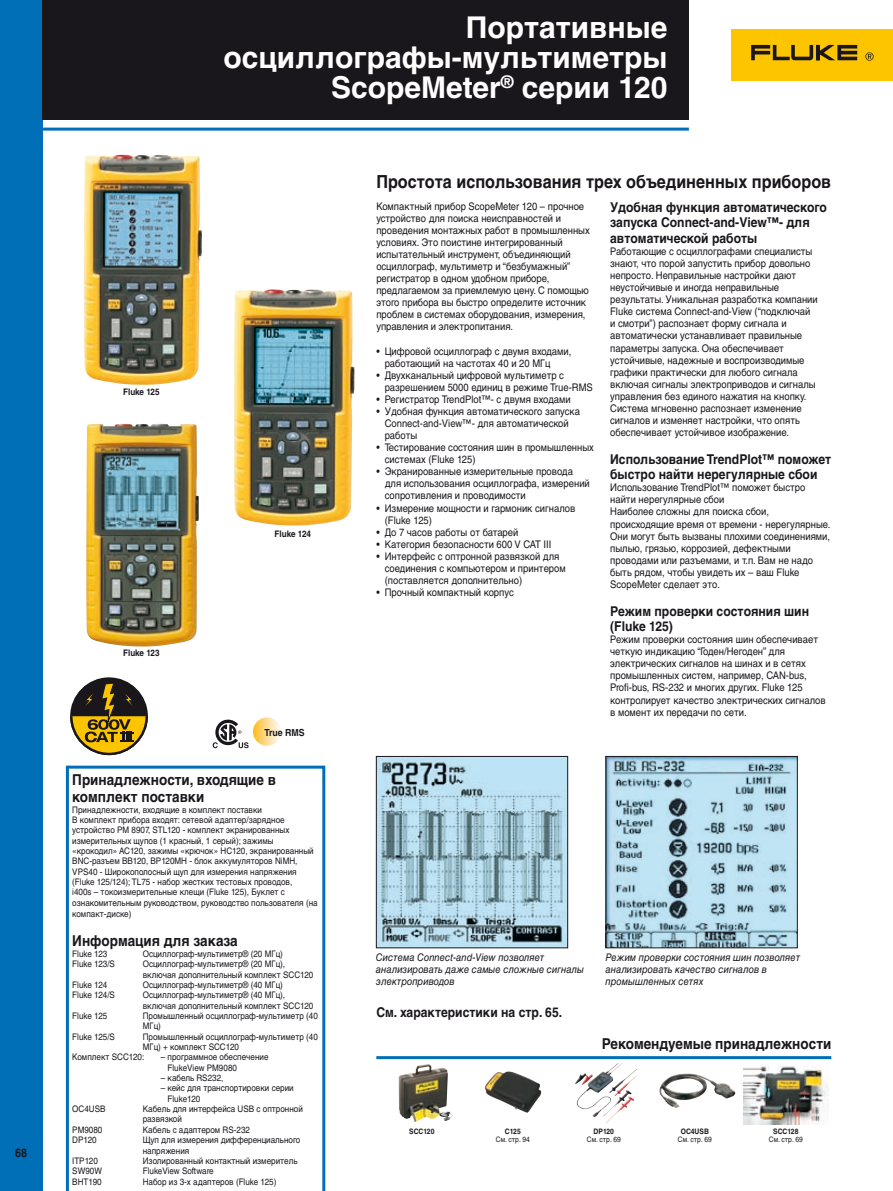
<style>
.page{position:relative;width:893px;height:1191px;background:#fff}
.page>*{position:absolute;margin:0;border:0;box-sizing:border-box;transform-origin:0 0}
.t1{font:700 30px/30px "Helvetica LT Std";color:#fff;text-align:right}
.t2{font:700 18px "Helvetica LT Std";color:#1a171c;scale:.9 1}
.t3{font:700 15px/17.2px "Helvetica LT Std";color:#1a171c;scale:.9 1}
.t4{font:700 13.5px/15.6px "Helvetica LT Std";color:#1a171c;scale:.9 1}
.t5{font:700 12px "Helvetica LT Std";color:#1a171c;scale:.9 1}
.t6{font:10.5px/12px "Helvetica LT Std";color:#1a171c;scale:.9 1}
.t7{font:italic 10.5px/12.1px "Helvetica LT Std";color:#1a171c;scale:.9 1}
.t8{font:700 9.75px "Helvetica LT Std";color:#1a171c;scale:.9 1}
.t9{font:9px/10.4px "Helvetica LT Std";color:#1a171c;scale:.9 1}
.t10{font:700 9px "Helvetica LT Std";color:#1a171c;scale:.9 1}
.t11{font:7.5px "Helvetica LT Std";color:#1a171c;scale:.9 1}
.t12{font:700 7.5px "Helvetica LT Std";color:#1a171c;scale:.9 1}
</style>
<div class="page">
<svg style="left:66px;top:765px;width:259px;height:426px"></svg>
<div style="left:731px;top:30px;width:162px;height:51px;background:#fdc400"></div>
<hr style="left:0;top:128px;width:689px;height:3px;background:#006fb7">
<svg style="left:751px;top:45px;width:106px;height:15px"></svg>
<svg style="left:865px;top:52px;width:9px;height:9px"></svg>
<svg style="left:70px;top:682px;width:78px;height:73px"></svg>
<svg style="left:213px;top:719px;width:36px;height:29px"></svg>
<img style="left:84px;top:154px;width:118px;height:231px">
<hr style="left:376px;top:1056px;width:455px;height:3px;background:#006fb7">
<img style="left:743px;top:1065px;width:85px;height:59px">
<img style="left:659px;top:1073px;width:76px;height:35px">
<img style="left:378px;top:758px;width:188px;height:188px">
<div style="left:376px;top:756px;width:192px;height:192px;border:1px solid #1a171c"></div>
<img style="left:86px;top:424px;width:113px;height:222px">
<img style="left:234px;top:289px;width:121px;height:236px">
<svg style="left:253px;top:717px;width:28px;height:28px"></svg>
<img style="left:577px;top:1063px;width:42px;height:54px">
<img style="left:485px;top:1071px;width:56px;height:41px">
<img style="left:399px;top:1064px;width:53px;height:58px">
<img style="left:608px;top:758px;width:188px;height:188px">
<div style="left:606px;top:756px;width:192px;height:192px;border:1px solid #1a171c"></div>
<div style="left:0;top:0;width:43px;height:1191px;background:#006fb7"></div>
<div style="left:43px;top:0;width:646px;height:119px;background:#1a171c"></div>
<p class="t5" style="left:15px;top:1145px;width:15px">68</p>
<h1 class="t1" style="left:224px;top:12px;width:446px">Портативные осциллографы-мультиметры<br>ScopeMeter<sup>®</sup> серии 120</h1>
<p class="t10" style="left:123px;top:386px;width:42px">Fluke 125</p>
<p class="t10" style="left:123px;top:647px;width:42px">Fluke 123</p>
<p class="t10" style="left:275px;top:528px;width:42px">Fluke 124</p>
<p class="t8" style="left:264px;top:726px;width:46px">True RMS</p>
<h3 class="t3" style="left:72px;top:770px;width:228px">Принадлежности, входящие в комплект поставки</h3>
<p class="t9" style="left:72px;top:804px;width:274px">Принадлежности, входящие в комплект поставки<br>В комплект прибора входят: сетевой адаптер/зарядное устройство PM 8907, STL120 - комплект экранированных измерительных щупов (1 красный, 1 серый); зажимы «крокодил» AC120, зажимы «крючок» HC120, экранированный BNC-разъем BB120, BP120MH - блок аккумуляторов NiMH, VPS40 - Широкополосный щуп для измерения напряжения (Fluke 125/124); TL75 - набор жестких тестовых проводов,<br>i400s – токоизмерительные клещи (Fluke 125), Буклет с ознакомительным руководством, руководство пользователя (на</p>
<p class="t9" style="left:72px;top:909px;width:67px">компакт-диске)</p>
<h3 class="t3" style="left:72px;top:932px;width:185px">Информация для заказа</h3>
<p class="t9" style="left:72px;top:948px;width:40px">Fluke 123</p>
<p class="t9" style="left:143px;top:948px;width:157px">Осциллограф-мультиметр® (20 МГц)</p>
<p class="t9" style="left:72px;top:958px;width:49px">Fluke 123/S</p>
<p class="t9" style="left:143px;top:958px;width:191px">Осциллограф-мультиметр® (20 МГц), включая дополнительный комплект SCC120</p>
<p class="t9" style="left:72px;top:979px;width:40px">Fluke 124</p>
<p class="t9" style="left:143px;top:979px;width:157px">Осциллограф-мультиметр® (40 МГц)</p>
<p class="t9" style="left:72px;top:989px;width:49px">Fluke 124/S</p>
<p class="t9" style="left:143px;top:989px;width:191px">Осциллограф-мультиметр® (40 МГц), включая дополнительный комплект SCC120</p>
<p class="t9" style="left:72px;top:1010px;width:40px">Fluke 125</p>
<p class="t9" style="left:143px;top:1010px;width:196px">Промышленный осциллограф-мультиметр (40<br>МГц)</p>
<p class="t9" style="left:72px;top:1031px;width:49px">Fluke 125/S</p>
<p class="t9" style="left:143px;top:1031px;width:196px">Промышленный осциллограф-мультиметр (40</p>
<p class="t9" style="left:143px;top:1041px;width:108px">МГц) + комплект SCC120</p>
<p class="t9" style="left:72px;top:1052px;width:82px">Комплект SCC120:</p>
<p class="t9" style="left:168px;top:1052px;width:114px;text-indent:-7px">– программное обеспечение<br>FlukeView PM9080</p>
<p class="t9" style="left:161px;top:1072px;width:71px">– кабель RS232,</p>
<p class="t9" style="left:168px;top:1083px;width:142px;text-indent:-7px">– кейс для транспортировки серии<br>Fluke120</p>
<p class="t9" style="left:72px;top:1103px;width:39px">OC4USB</p>
<p class="t9" style="left:143px;top:1103px;width:179px">Кабель для интерфейса USB с оптронной развязкой</p>
<p class="t9" style="left:72px;top:1124px;width:35px">PM9080</p>
<p class="t9" style="left:143px;top:1124px;width:121px">Кабель с адаптером RS-232</p>
<p class="t9" style="left:72px;top:1134px;width:29px">DP120</p>
<p class="t9" style="left:143px;top:1134px;width:177px">Щуп для измерения дифференциального напряжения</p>
<p class="t9" style="left:72px;top:1155px;width:30px">ITP120</p>
<p class="t9" style="left:143px;top:1155px;width:173px">Изолированный контактный измеритель</p>
<p class="t9" style="left:72px;top:1165px;width:35px">SW90W</p>
<p class="t9" style="left:143px;top:1165px;width:80px">FlukeView Software</p>
<p class="t9" style="left:72px;top:1176px;width:34px">BHT190</p>
<p class="t9" style="left:143px;top:1176px;width:150px">Набор из 3-х адаптеров (Fluke 125)</p>
<h2 class="t2" style="left:376px;top:171px;width:507px">Простота использования трех объединенных приборов</h2>
<p class="t6" style="left:376px;top:200px;width:239px">Компактный прибор ScopeMeter 120 – прочное устройство для поиска неисправностей и проведения монтажных работ в промышленных условиях. Это поистине интегрированный испытательный инструмент, объединяющий осциллограф, мультиметр и “безбумажный” регистратор в одном удобном приборе, предлагаемом за приемлемую цену. С помощью этого прибора вы быстро определите источник проблем в системах оборудования, измерения, управления и электропитания.</p>
<p class="t6" style="left:385px;top:345px;width:209px;text-indent:-9px">• Цифровой осциллограф с двумя входами, работающий на частотах 40 и 20 МГц</p>
<p class="t6" style="left:385px;top:369px;width:233px;text-indent:-9px">• Двухканальный цифровой мультиметр с разрешением 5000 единиц в режиме True-RMS</p>
<p class="t6" style="left:376px;top:393px;width:217px">• Регистратор TrendPlot™- с двумя входами</p>
<p class="t6" style="left:385px;top:405px;width:218px;text-indent:-9px">• Удобная функция автоматического запуска<br>Connect-and-View™- для автоматической работы</p>
<p class="t6" style="left:385px;top:441px;width:234px;text-indent:-9px">• Тестирование состояния шин в промышленных системах (Fluke 125)</p>
<p class="t6" style="left:385px;top:465px;width:229px;text-indent:-9px">• Экранированные измерительные провода для использования осциллографа, измерений сопротивления и проводимости</p>
<p class="t6" style="left:385px;top:502px;width:213px;text-indent:-9px">• Измерение мощности и гармоник сигналов (Fluke 125)</p>
<p class="t6" style="left:376px;top:526px;width:159px">• До 7 часов работы от батарей</p>
<p class="t6" style="left:376px;top:538px;width:196px">• Категория безопасности 600 V CAT III</p>
<p class="t6" style="left:385px;top:550px;width:203px;text-indent:-9px">• Интерфейс с оптронной развязкой для соединения с компьютером и принтером (поставляется дополнительно)</p>
<p class="t6" style="left:376px;top:586px;width:154px">• Прочный компактный корпус</p>
<p class="t4" style="left:610px;top:199px;width:242px">Удобная функция автоматического запуска Connect-and-View™- для автоматической работы</p>
<p class="t6" style="left:610px;top:245px;width:232px">Работающие с осциллографами специалисты знают, что порой запустить прибор довольно непросто. Неправильные настройки дают неустойчивые и иногда неправильные результаты. Уникальная разработка компании Fluke система Connect-and-View (“подключай и смотри”) распознает форму сигнала и автоматически устанавливает правильные параметры запуска. Она обеспечивает устойчивые, надежные и воспроизводимые графики практически для любого сигнала включая сигналы электроприводов и сигналы управления без единого нажатия на кнопку.<br>Система мгновенно распознает изменение сигналов и изменяет настройки, что опять обеспечивает устойчивое изображение.</p>
<p class="t4" style="left:610px;top:451px;width:247px">Использование TrendPlot™ поможет быстро найти нерегулярные сбои</p>
<p class="t6" style="left:610px;top:481px;width:246px">Использование TrendPlot™ поможет быстро найти нерегулярные сбои<br>Наиболее сложны для поиска сбои, происходящие время от времени - нерегулярные.<br>Они могут быть вызваны плохими соединениями, пылью, грязью, коррозией, дефектными проводами или разъемами, и т.п. Вам не надо быть рядом, чтобы увидеть их – ваш Fluke ScopeMeter сделает это.</p>
<p class="t4" style="left:610px;top:603px;width:223px">Режим проверки состояния шин (Fluke 125)</p>
<p class="t6" style="left:610px;top:633px;width:241px">Режим проверки состояния шин обеспечивает четкую индикацию “Годен/Негоден” для электрических сигналов на шинах и в сетях промышленных систем, например, CAN-bus, Profi-bus, RS-232 и многих других. Fluke 125 контролирует качество электрических сигналов в момент их передачи по сети.</p>
<p class="t7" style="left:376px;top:951px;width:233px">Система Connect-and-View позволяет анализировать даже самые сложные сигналы электроприводов</p>
<p class="t7" style="left:606px;top:951px;width:218px">Режим проверки состояния шин позволяет анализировать качество сигналов в промышленных сетях</p>
<p class="t4" style="left:376px;top:1004px;width:208px">См. характеристики на стр. 65.</p>
<p class="t12" style="left:409px;top:1126px;width:30px">SCC120</p>
<p class="t12" style="left:505px;top:1126px;width:19px">C125</p>
<p class="t11" style="left:496px;top:1135px;width:39px">См. стр. 94</p>
<h3 class="t3" style="left:602px;top:1034px;width:256px">Рекомендуемые принадлежности</h3>
<p class="t12" style="left:594px;top:1126px;width:24px">DP120</p>
<p class="t11" style="left:587px;top:1135px;width:39px">См. стр. 69</p>
<p class="t12" style="left:681px;top:1126px;width:33px">OC4USB</p>
<p class="t11" style="left:678px;top:1135px;width:39px">См. стр. 69</p>
<p class="t12" style="left:773px;top:1126px;width:30px">SCC128</p>
<p class="t11" style="left:769px;top:1135px;width:39px">См. стр. 69</p>
</div>
